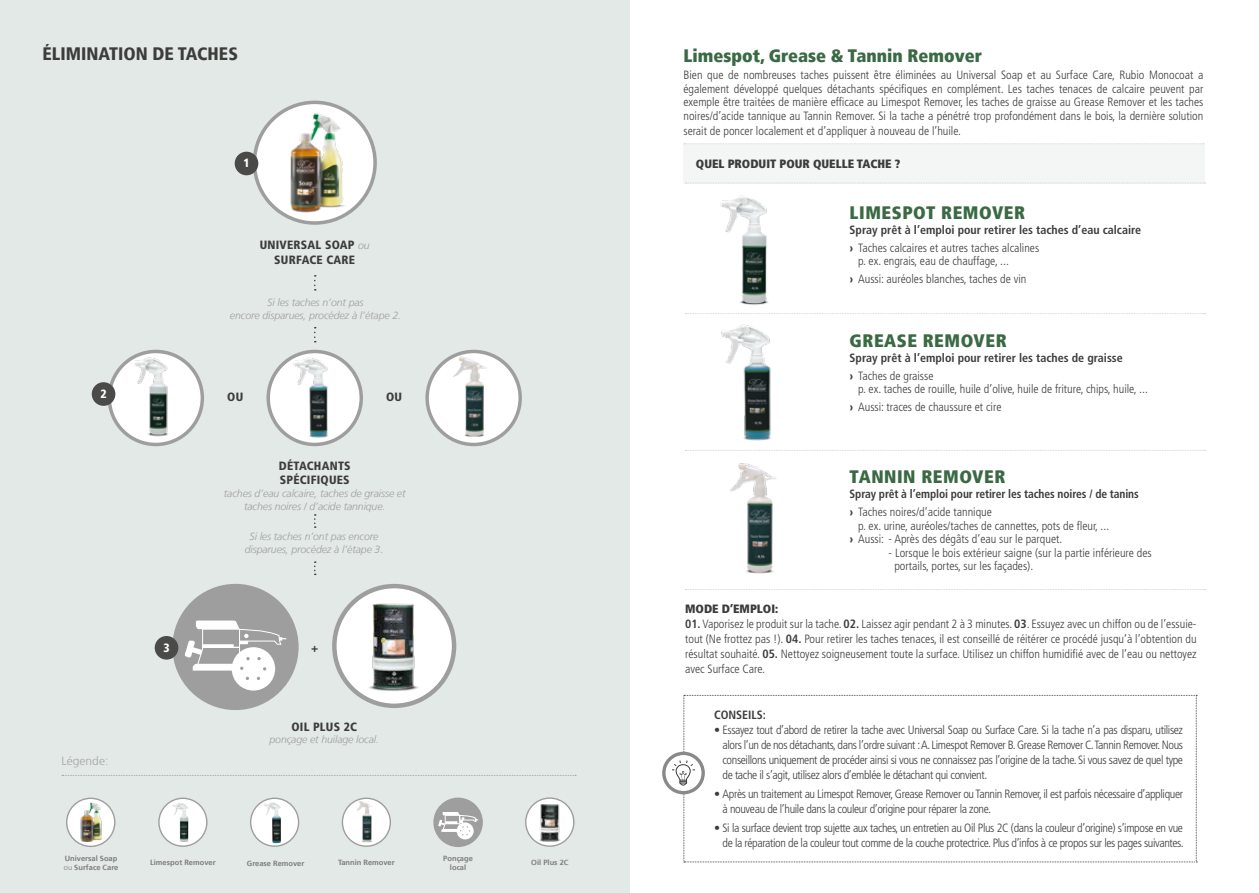
<style>
.page{position:relative;width:1259px;height:893px;background:#fff}
.page>*{position:absolute;margin:0;border:0;box-sizing:border-box;transform-origin:0 0}
.t1{font:900 condensed 18px "Frutiger LT";letter-spacing:.03em;color:#3a6943}
.t2{font:900 condensed 18px "Frutiger LT";color:#3a6943}
.t3{font:900 condensed 18px "Frutiger 77";color:#3c3c3b}
.t4{font:300 condensed 12px/15px "Frutiger LT Std";color:#3c3c3b}
.t5{font:300 condensed 12px/15px "Frutiger LT Std";letter-spacing:-.03em;color:#3c3c3b}
.t6{font:700 condensed 12px/17.7px "Frutiger LT Std";color:#3c3c3b}
.t7{font:700 condensed 12px/17.7px "Frutiger LT Std";color:#3c3c3b;scale:.96 1}
.t8{font:900 condensed 12px/14.4px "Frutiger LT Std";letter-spacing:.02em;color:#3c3c3b}
.t9{font:900 condensed 12px "Frutiger LT";color:#3c3c3b}
.t10{font:300 12px "Frutiger CE";color:#a4a4a3}
.t11{font:900 condensed 12px "Frutiger LT Std";color:#fff}
.t12{font:italic 300 10.5px/12.6px "Frutiger LT";letter-spacing:-.01em;color:#9e9e9e;text-align:center}
.t13{font:700 7.5px/9px "Frutiger CE";color:#7c7b7b;text-align:center}
.s1{font-family:"Frutiger LT";font-weight:300;font-style:italic;font-stretch:normal;font-size:10.5px;color:#9e9e9e}
.s2{font-weight:300}
.s3{font-weight:900}
.s4{font-weight:700}
</style>
<div class="page">
<div style="left:0;top:0;width:629px;height:893px;background:#e3e9e7"></div>
<div style="left:683px;top:144px;width:522px;height:39px;background:#f4f6f6"></div>
<svg style="left:314px;top:275px;width:2px;height:16px"></svg>
<svg style="left:314px;top:327px;width:2px;height:15px"></svg>
<svg style="left:314px;top:514px;width:2px;height:14px"></svg>
<svg style="left:314px;top:561px;width:2px;height:14px"></svg>
<div style="left:174px;top:586px;width:123px;height:122px;background:#9e9e9e;border-radius:50%"></div>
<div style="left:172px;top:584px;width:127px;height:126px;border:4px solid #9e9e9e;border-radius:50%"></div>
<svg style="left:184px;top:620px;width:102px;height:71px"></svg>
<div style="left:155px;top:636px;width:23px;height:24px;background:#4a4a49;border-radius:50%"></div>
<div style="left:254px;top:102px;width:121px;height:121px;background:#fff;border-radius:50%"></div>
<div style="left:253px;top:101px;width:124px;height:124px;border:4px solid #9e9e9e;border-radius:50%"></div>
<img style="left:277px;top:104px;width:76px;height:113px">
<div style="left:235px;top:152px;width:23px;height:23px;background:#4a4a49;border-radius:50%"></div>
<img style="left:108px;top:350px;width:94px;height:93px">
<div style="left:266px;top:350px;width:97px;height:96px;border:3px solid #9e9e9e;border-radius:50%"></div>
<img style="left:269px;top:351px;width:90px;height:90px">
<svg style="left:427px;top:351px;width:93px;height:93px;background:#dee0e0"></svg>
<div style="left:425px;top:350px;width:97px;height:96px;border:3px solid #9e9e9e;border-radius:50%"></div>
<img style="left:452px;top:356px;width:19px;height:81px">
<div style="left:92px;top:382px;width:23px;height:24px;background:#4a4a49;border-radius:50%"></div>
<svg style="left:334px;top:586px;width:120px;height:120px;background:#efefef"></svg>
<div style="left:332px;top:584px;width:124px;height:124px;border:4px solid #9e9e9e;border-radius:50%"></div>
<img style="left:353px;top:599px;width:82px;height:99px">
<svg style="left:62px;top:775px;width:514px;height:1px"></svg>
<div style="left:434px;top:798px;width:48px;height:48px;background:#9e9e9e;border-radius:50%"></div>
<div style="left:433px;top:798px;width:50px;height:49px;border:1px solid #9e9e9e;border-radius:50%"></div>
<svg style="left:438px;top:812px;width:40px;height:27px"></svg>
<svg style="left:526px;top:798px;width:48px;height:48px"></svg>
<div style="left:525px;top:797px;width:49px;height:50px;border:1px solid #9e9e9e;border-radius:50%"></div>
<img style="left:532px;top:802px;width:35px;height:43px">
<div style="left:159px;top:798px;width:48px;height:48px;background:#fff;border-radius:50%"></div>
<div style="left:158px;top:798px;width:49px;height:49px;border:1px solid #9e9e9e;border-radius:50%"></div>
<img style="left:172px;top:802px;width:17px;height:40px">
<div style="left:251px;top:798px;width:47px;height:48px;background:#fff;border-radius:50%"></div>
<div style="left:250px;top:798px;width:49px;height:49px;border:1px solid #9e9e9e;border-radius:50%"></div>
<img style="left:264px;top:802px;width:17px;height:41px">
<svg style="left:342px;top:798px;width:48px;height:48px"></svg>
<div style="left:342px;top:798px;width:49px;height:49px;border:1px solid #9e9e9e;border-radius:50%"></div>
<img style="left:355px;top:801px;width:10px;height:41px">
<div style="left:67px;top:798px;width:48px;height:48px;background:#fff;border-radius:50%"></div>
<div style="left:66px;top:798px;width:49px;height:49px;border:1px solid #9e9e9e;border-radius:50%"></div>
<img style="left:76px;top:799px;width:30px;height:45px">
<img style="left:720px;top:195px;width:49px;height:110px">
<img style="left:721px;top:324px;width:50px;height:117px">
<img style="left:730px;top:463px;width:46px;height:111px">
<svg style="left:664px;top:753px;width:39px;height:40px"></svg>
<div style="left:662px;top:752px;width:43px;height:42px;border:3px solid #8a8989;border-radius:50%"></div>
<svg style="left:672px;top:695px;width:525px;height:168px"></svg>
<svg style="left:685px;top:313px;width:520px;height:1px"></svg>
<svg style="left:684px;top:143px;width:520px;height:1px"></svg>
<svg style="left:685px;top:183px;width:520px;height:1px"></svg>
<svg style="left:685px;top:450px;width:520px;height:1px"></svg>
<svg style="left:685px;top:589px;width:520px;height:1px"></svg>
<h1 class="t3" style="left:43px;top:43px;width:197px">ÉLIMINATION DE TACHES</h1>
<p class="t11" style="left:243px;top:156px;width:8px">1</p>
<p class="t8" style="left:260px;top:238px;width:112px;text-align:center">UNIVERSAL SOAP <span class="s1">ou<br></span>SURFACE CARE</p>
<p class="t11" style="left:100px;top:387px;width:8px">2</p>
<p class="t12" style="left:230px;top:296px;width:173px">Si les taches n’ont pas<br>encore disparues, procédez à l’étape 2.</p>
<p class="t8" style="left:227px;top:389px;width:18px">OU</p>
<p class="t8" style="left:386px;top:389px;width:18px">OU</p>
<p class="t8" style="left:279px;top:459px;width:73px">DÉTACHANTS<br>SPÉCIFIQUES</p>
<p class="t12" style="left:224px;top:487px;width:183px">taches d’eau calcaire, taches de graisse et taches noires / d’acide tannique.</p>
<p class="t12" style="left:245px;top:530px;width:140px">Si les taches n’ont pas encore disparues, procédez à l’étape 3.</p>
<p class="t10" style="left:62px;top:754px;width:48px">Légende:</p>
<p class="t11" style="left:163px;top:640px;width:8px">3</p>
<p class="t8" style="left:311px;top:641px;width:9px">+</p>
<p class="t8" style="left:291px;top:719px;width:67px">OIL PLUS 2C</p>
<p class="t12" style="left:269px;top:733px;width:111px">ponçage et huilage local.</p>
<p class="t13" style="left:64px;top:854px;width:56px;text-align:left">Universal Soap <span class="s2">ou</span> Surface Care</p>
<p class="t13" style="left:443px;top:854px;width:31px">Ponçage local</p>
<p class="t13" style="left:150px;top:858px;width:67px">Limespot Remover</p>
<p class="t13" style="left:247px;top:859px;width:59px">Grease Remover</p>
<p class="t13" style="left:338px;top:858px;width:58px">Tannin Remover</p>
<p class="t13" style="left:531px;top:858px;width:39px">Oil Plus 2C</p>
<h1 class="t2" style="left:683px;top:44px;width:300px">Limespot, Grease &amp; Tannin Remover</h1>
<p class="t4" style="left:683px;top:69px;width:521px;line-height:13.5px;text-align:justify">Bien que de nombreuses taches puissent être éliminées au Universal Soap et au Surface Care, Rubio Monocoat a également développé quelques détachants spécifiques en complément. Les taches tenaces de calcaire peuvent par exemple être traitées de manière efficace au Limespot Remover, les taches de graisse au Grease Remover et les taches noires/d’acide tannique au Tannin Remover. Si la tache a pénétré trop profondément dans le bois, la dernière solution</p>
<p class="t4" style="left:683px;top:123px;width:279px">serait de poncer localement et d’appliquer à nouveau de l’huile.</p>
<p class="t9" style="left:696px;top:156px;width:206px">QUEL PRODUIT POUR QUELLE TACHE ?</p>
<h1 class="t1" style="left:849px;top:202px;width:177px">LIMESPOT REMOVER</h1>
<p class="t6" style="left:849px;top:221px;width:293px">Spray prêt à l’emploi pour retirer les taches d’eau calcaire <span class="s3">›</span> <span class="s2">Taches calcaires et autres taches alcalines</span></p>
<p class="t4" style="left:849px;top:252px;width:178px;line-height:17.7px;text-indent:9px">p. ex. engrais, eau de chauffage, ...<br><span class="s3">›</span> Aussi: auréoles blanches, taches de vin</p>
<h1 class="t1" style="left:849px;top:330px;width:159px">GREASE REMOVER</h1>
<p class="t6" style="left:849px;top:349px;width:275px">Spray prêt à l’emploi pour retirer les taches de graisse <span class="s3">›</span> <span class="s2">Taches de graisse</span></p>
<p class="t4" style="left:849px;top:381px;width:300px;line-height:17.7px;text-indent:9px">p. ex. taches de rouille, huile d’olive, huile de friture, chips, huile, ... <span class="s3">›</span> Aussi: traces de chaussure et cire</p>
<h1 class="t1" style="left:849px;top:466px;width:157px">TANNIN REMOVER</h1>
<p class="t7" style="left:849px;top:485px;width:303px">Spray prêt à l’emploi pour retirer les taches noires / de tanins <span class="s3">›</span> <span class="s2">Taches noires/d’acide tannique</span></p>
<p class="t4" style="left:849px;top:519px;width:261px;line-height:13.5px;text-indent:9px">p. ex. urine, auréoles/taches de cannettes, pots de fleur, ... <span class="s3">›</span> Aussi: - Après des dégâts d’eau sur le parquet.</p>
<p class="t4" style="left:894px;top:546px;width:259px;line-height:13.5px;text-indent:-6px">- Lorsque le bois extérieur saigne (sur la partie inférieure des portails, portes, sur les façades).</p>
<p class="t9" style="left:685px;top:601px;width:95px">MODE D’EMPLOI:</p>
<p class="t4" style="left:685px;top:616px;width:513px;text-align:justify"><span class="s4">01.</span> Vaporisez le produit sur la tache. <span class="s4">02.</span> Laissez agir pendant 2 à 3 minutes. <span class="s4">03</span>. Essuyez avec un chiffon ou de l’essuie&shy;tout (Ne frottez pas !). <span class="s4">04.</span> Pour retirer les taches tenaces, il est conseillé de réitérer ce procédé jusqu’à l’obtention du résultat souhaité. <span class="s4">05.</span> Nettoyez soigneusement toute la surface. Utilisez un chiffon humidifié avec de l’eau ou nettoyez avec Surface Care.</p>
<p class="t6" style="left:714px;top:706px;width:54px">CONSEILS:</p>
<p class="t4" style="left:722px;top:722px;width:462px;text-align:justify;text-indent:-9px">• Essayez tout d’abord de retirer la tache avec Universal Soap ou Surface Care. Si la tache n’a pas disparu, utilisez alors l’un de nos détachants, dans l’ordre suivant : A. Limespot Remover B. Grease Remover C. Tannin Remover. Nous conseillons uniquement de procéder ainsi si vous ne connaissez pas l’origine de la tache. Si vous savez de quel type de tache il s’agit, utilisez alors d’emblée le détachant qui convient.</p>
<p class="t5" style="left:722px;top:787px;width:462px;text-indent:-9px">• Après un traitement au Limespot Remover, Grease Remover ou Tannin Remover, il est parfois nécessaire d’appliquer à nouveau de l’huile dans la couleur d’origine pour réparer la zone.</p>
<p class="t5" style="left:714px;top:821px;width:471px;text-align:right">• Si la surface devient trop sujette aux taches, un entretien au Oil Plus 2C (dans la couleur d’origine) s’impose en vue de la réparation de la couleur tout comme de la couche protectrice. Plus d’infos à ce propos sur les pages suivantes.</p>
</div>
